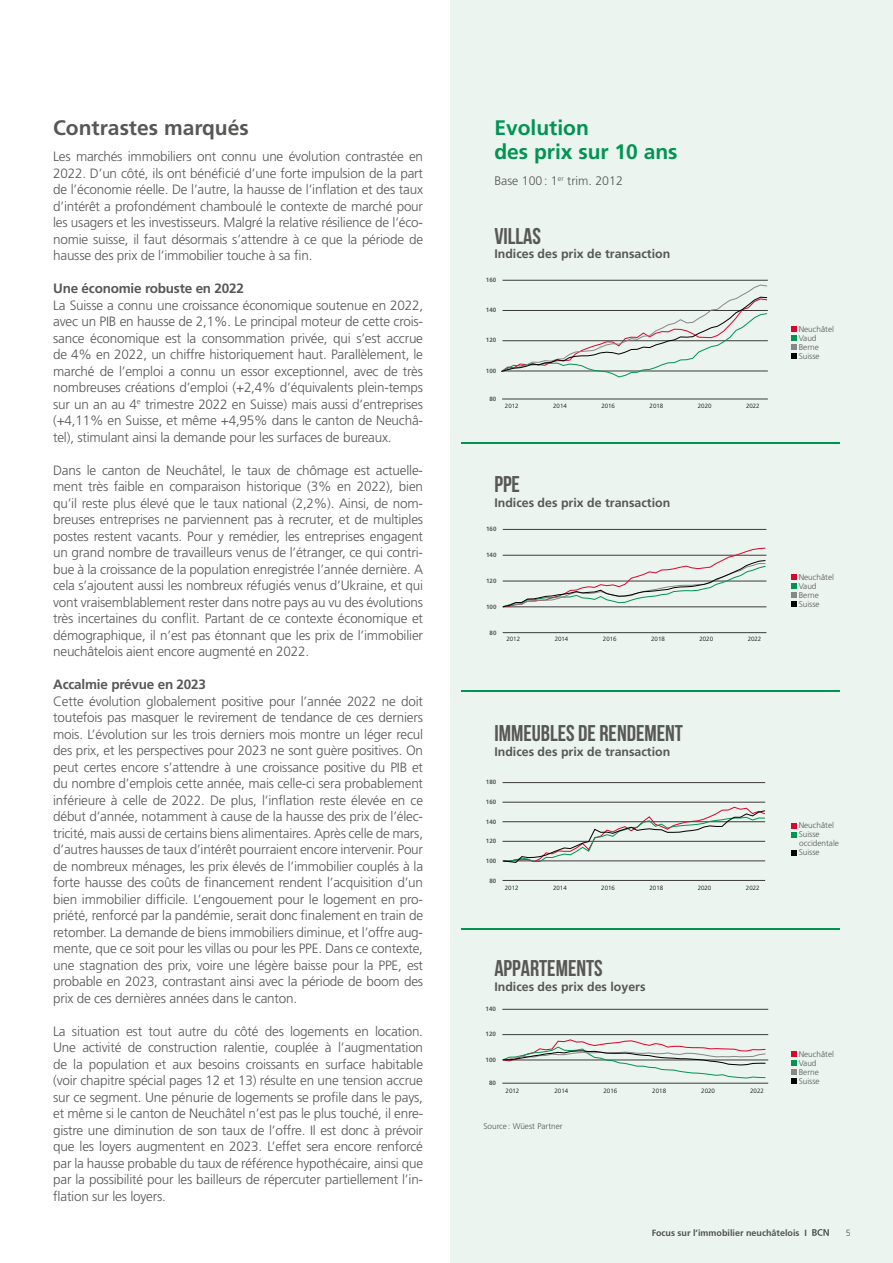
<style>
.page{position:relative;width:893px;height:1263px;background:#fff}
.page>*{position:absolute;margin:0;border:0;box-sizing:border-box;transform-origin:0 0}
.t1{font:700 22.8px "Bebas Neue";color:#575756}
.t2{font:700 21px/24px "Frutiger LT Std";color:#009453}
.t3{font:700 21px "Frutiger LT Std";color:#575756}
.t4{font:300 13.5px/16.5px "Frutiger LT Std";letter-spacing:-.015em;color:#575756;text-align:justify}
.t5{font:700 13.5px "Frutiger LT Std";letter-spacing:-.015em;color:#575756}
.t6{font:700 12.3px "Frutiger LT Std";color:#575756}
.t7{font:300 12.3px "Frutiger LT Std";color:#575756}
.t8{font:700 9px "Frutiger LT Std";color:#575756}
.t9{font:300 9px "Frutiger LT Std";color:#575756}
.t10{font:300 8.25px/9px "Frutiger LT Std";color:#575756}
.t11{font:300 6.15px "Frutiger LT Std";color:#000}
.t12{font:700 6.15px "Frutiger LT Std";color:#575756}
</style>
<div class="page">
<div style="left:451px;top:0;width:442px;height:1263px;background:#ebf4ee"></div>
<hr style="left:502px;top:399px;width:266px;height:1px;background:#3c3c3b">
<hr style="left:502px;top:280px;width:266px;height:1px;background:#3c3c3b">
<svg style="left:501px;top:284px;width:267px;height:94px"></svg>
<hr style="left:503px;top:632px;width:263px;height:1px;background:#3c3c3b">
<hr style="left:503px;top:529px;width:263px;height:1px;background:#3c3c3b">
<svg style="left:502px;top:547px;width:264px;height:61px"></svg>
<hr style="left:461px;top:928px;width:379px;height:1px;background:#009453">
<hr style="left:461px;top:690px;width:379px;height:1px;background:#009453">
<hr style="left:461px;top:442px;width:379px;height:1px;background:#009453">
<svg style="left:791px;top:823px;width:5px;height:14px"></svg>
<svg style="left:791px;top:850px;width:5px;height:5px"></svg>
<svg style="left:791px;top:1051px;width:5px;height:33px"></svg>
<svg style="left:791px;top:574px;width:5px;height:33px"></svg>
<svg style="left:791px;top:326px;width:5px;height:33px"></svg>
<hr style="left:502px;top:880px;width:263px;height:1px;background:#3c3c3b">
<hr style="left:502px;top:861px;width:263px;height:1px;background:#3c3c3b">
<hr style="left:502px;top:841px;width:263px;height:1px;background:#3c3c3b">
<hr style="left:502px;top:821px;width:263px;height:1px;background:#3c3c3b">
<hr style="left:502px;top:782px;width:263px;height:1px;background:#3c3c3b">
<hr style="left:502px;top:802px;width:263px;height:1px;background:#3c3c3b">
<svg style="left:503px;top:806px;width:263px;height:57px"></svg>
<hr style="left:502px;top:1083px;width:266px;height:1px;background:#3c3c3b">
<hr style="left:502px;top:1060px;width:266px;height:1px;background:#3c3c3b">
<hr style="left:502px;top:1034px;width:266px;height:1px;background:#3c3c3b">
<hr style="left:502px;top:1009px;width:266px;height:1px;background:#3c3c3b">
<svg style="left:502px;top:1039px;width:264px;height:40px"></svg>
<svg style="left:812px;top:1229px;width:17px;height:7px"></svg>
<h2 class="t3" style="left:53px;top:115px;width:197px">Contrastes marqués</h2>
<p class="t4" style="left:53px;top:148px;width:371px">Les marchés immobiliers ont connu une évolution contrastée en 2022. D’un côté, ils ont bénéficié d’une forte impulsion de la part de l’économie réelle. De l’autre, la hausse de l’inflation et des taux d’intérêt a profondément chamboulé le contexte de marché pour les usagers et les investisseurs. Malgré la relative résilience de l’éco&shy;nomie suisse, il faut désormais s’attendre à ce que la période de hausse des prix de l’immobilier touche à sa fin.</p>
<p class="t5" style="left:53px;top:280px;width:192px">Une économie robuste en 2022</p>
<p class="t4" style="left:53px;top:297px;width:371px">La Suisse a connu une croissance économique soutenue en 2022, avec un PIB en hausse de 2,1%. Le principal moteur de cette crois&shy;sance économique est la consommation privée, qui s’est accrue de 4% en 2022, un chiffre historiquement haut. Parallèlement, le marché de l’emploi a connu un essor exceptionnel, avec de très nombreuses créations d’emploi (+2,4% d’équivalents plein-temps sur un an au 4<sup>e</sup> trimestre 2022 en Suisse) mais aussi d’entreprises (+4,11% en Suisse, et même +4,95% dans le canton de Neuchâ&shy;tel), stimulant ainsi la demande pour les surfaces de bureaux.</p>
<p class="t4" style="left:53px;top:462px;width:371px">Dans le canton de Neuchâtel, le taux de chômage est actuelle&shy;ment très faible en comparaison historique (3% en 2022), bien qu’il reste plus élevé que le taux national (2,2%). Ainsi, de nom&shy;breuses entreprises ne parviennent pas à recruter, et de multiples postes restent vacants. Pour y remédier, les entreprises engagent un grand nombre de travailleurs venus de l’étranger, ce qui contri&shy;bue à la croissance de la population enregistrée l’année dernière. A cela s’ajoutent aussi les nombreux réfugiés venus d’Ukraine, et qui vont vraisemblablement rester dans notre pays au vu des évolutions très incertaines du conflit. Partant de ce contexte économique et démographique, il n’est pas étonnant que les prix de l’immobilier neuchâtelois aient encore augmenté en 2022.</p>
<p class="t5" style="left:53px;top:676px;width:154px">Accalmie prévue en 2023</p>
<p class="t4" style="left:53px;top:693px;width:371px">Cette évolution globalement positive pour l’année 2022 ne doit toutefois pas masquer le revirement de tendance de ces derniers mois. L’évolution sur les trois derniers mois montre un léger recul des prix, et les perspectives pour 2023 ne sont guère positives. On peut certes encore s’attendre à une croissance positive du PIB et du nombre d’emplois cette année, mais celle-ci sera probablement inférieure à celle de 2022. De plus, l’inflation reste élevée en ce début d’année, notamment à cause de la hausse des prix de l’élec&shy;tricité, mais aussi de certains biens alimentaires. Après celle de mars, d’autres hausses de taux d’intérêt pourraient encore intervenir. Pour de nombreux ménages, les prix élevés de l’immobilier couplés à la forte hausse des coûts de financement rendent l’acquisition d’un bien immobilier difficile. L’engouement pour le logement en pro&shy;priété, renforcé par la pandémie, serait donc finalement en train de retomber. La demande de biens immobiliers diminue, et l’offre aug&shy;mente, que ce soit pour les villas ou pour les PPE. Dans ce contexte, une stagnation des prix, voire une légère baisse pour la PPE, est probable en 2023, contrastant ainsi avec la période de boom des prix de ces dernières années dans le canton.</p>
<p class="t4" style="left:53px;top:1023px;width:371px">La situation est tout autre du côté des logements en location.<br>Une activité de construction ralentie, couplée à l’augmentation de la population et aux besoins croissants en surface habitable (voir chapitre spécial pages 12 et 13) résulte en une tension accrue sur ce segment. Une pénurie de logements se profile dans le pays, et même si le canton de Neuchâtel n’est pas le plus touché, il enre&shy;gistre une diminution de son taux de l’offre. Il est donc à prévoir que les loyers augmentent en 2023. L’effet sera encore renforcé par la hausse probable du taux de référence hypothécaire, ainsi que par la possibilité pour les bailleurs de répercuter partiellement l’in&shy;flation sur les loyers.</p>
<h2 class="t2" style="left:494px;top:116px;width:185px">Evolution<br>des prix sur 10 ans</h2>
<p class="t7" style="left:494px;top:174px;width:130px">Base 100: 1<sup>er</sup> trim. 2012</p>
<h1 class="t1" style="left:494px;top:224px;width:48px">VILLAS</h1>
<p class="t6" style="left:494px;top:247px;width:178px">Indices des prix de transaction</p>
<p class="t12" style="left:486px;top:276px;width:12px">160</p>
<p class="t12" style="left:486px;top:307px;width:12px">140</p>
<p class="t12" style="left:486px;top:337px;width:12px">120</p>
<p class="t12" style="left:486px;top:367px;width:12px">100</p>
<p class="t12" style="left:489px;top:395px;width:8px">80</p>
<p class="t11" style="left:505px;top:402px;width:15px">2012</p>
<p class="t11" style="left:553px;top:402px;width:15px">2014</p>
<p class="t11" style="left:601px;top:402px;width:15px">2016</p>
<p class="t11" style="left:650px;top:402px;width:15px">2018</p>
<p class="t11" style="left:698px;top:402px;width:15px">2020</p>
<p class="t11" style="left:746px;top:402px;width:15px">2022</p>
<h1 class="t1" style="left:494px;top:472px;width:27px">PPE</h1>
<p class="t6" style="left:494px;top:495px;width:178px">Indices des prix de transaction</p>
<p class="t12" style="left:486px;top:525px;width:12px">160</p>
<p class="t12" style="left:486px;top:551px;width:12px">140</p>
<p class="t12" style="left:486px;top:577px;width:12px">120</p>
<p class="t12" style="left:486px;top:603px;width:12px">100</p>
<p class="t12" style="left:490px;top:629px;width:8px">80</p>
<p class="t11" style="left:506px;top:636px;width:15px">2012</p>
<p class="t11" style="left:555px;top:636px;width:15px">2014</p>
<p class="t11" style="left:603px;top:636px;width:15px">2016</p>
<p class="t11" style="left:651px;top:636px;width:15px">2018</p>
<p class="t11" style="left:699px;top:636px;width:15px">2020</p>
<p class="t11" style="left:748px;top:636px;width:15px">2022</p>
<h1 class="t1" style="left:494px;top:721px;width:190px">IMMEUBLES DE RENDEMENT</h1>
<p class="t6" style="left:494px;top:744px;width:178px">Indices des prix de transaction</p>
<p class="t12" style="left:486px;top:778px;width:12px">180</p>
<p class="t12" style="left:486px;top:798px;width:12px">160</p>
<p class="t12" style="left:486px;top:818px;width:12px">140</p>
<p class="t12" style="left:486px;top:837px;width:12px">120</p>
<p class="t12" style="left:489px;top:877px;width:8px">80</p>
<p class="t12" style="left:486px;top:857px;width:12px">100</p>
<p class="t11" style="left:505px;top:884px;width:15px">2012</p>
<p class="t11" style="left:553px;top:884px;width:15px">2014</p>
<p class="t11" style="left:601px;top:884px;width:15px">2016</p>
<p class="t11" style="left:649px;top:884px;width:15px">2018</p>
<p class="t11" style="left:698px;top:884px;width:15px">2020</p>
<p class="t11" style="left:746px;top:884px;width:15px">2022</p>
<h1 class="t1" style="left:494px;top:956px;width:110px">APPARTEMENTS</h1>
<p class="t6" style="left:494px;top:979px;width:153px">Indices des prix des loyers</p>
<p class="t12" style="left:486px;top:1005px;width:12px">140</p>
<p class="t12" style="left:486px;top:1031px;width:12px">120</p>
<p class="t12" style="left:486px;top:1056px;width:12px">100</p>
<p class="t12" style="left:489px;top:1079px;width:8px">80</p>
<p class="t11" style="left:506px;top:1087px;width:15px">2012</p>
<p class="t11" style="left:554px;top:1087px;width:15px">2014</p>
<p class="t11" style="left:603px;top:1087px;width:15px">2016</p>
<p class="t11" style="left:652px;top:1087px;width:15px">2018</p>
<p class="t11" style="left:701px;top:1087px;width:15px">2020</p>
<p class="t11" style="left:750px;top:1087px;width:15px">2022</p>
<p class="t10" style="left:483px;top:1122px;width:81px">Source : Wüest Partner</p>
<p class="t10" style="left:799px;top:325px;width:37px">Neuchâtel<br>Vaud<br>Berne<br>Suisse</p>
<p class="t10" style="left:799px;top:573px;width:37px">Neuchâtel<br>Vaud<br>Berne<br>Suisse</p>
<p class="t10" style="left:799px;top:821px;width:42px">Neuchâtel<br>Suisse occidentale<br>Suisse</p>
<p class="t10" style="left:799px;top:1050px;width:37px">Neuchâtel<br>Vaud<br>Berne<br>Suisse</p>
<p class="t8" style="left:652px;top:1227px;width:157px">Focus sur l’immobilier neuchâtelois I</p>
<p class="t9" style="left:845px;top:1227px;width:7px">5</p>
</div>
